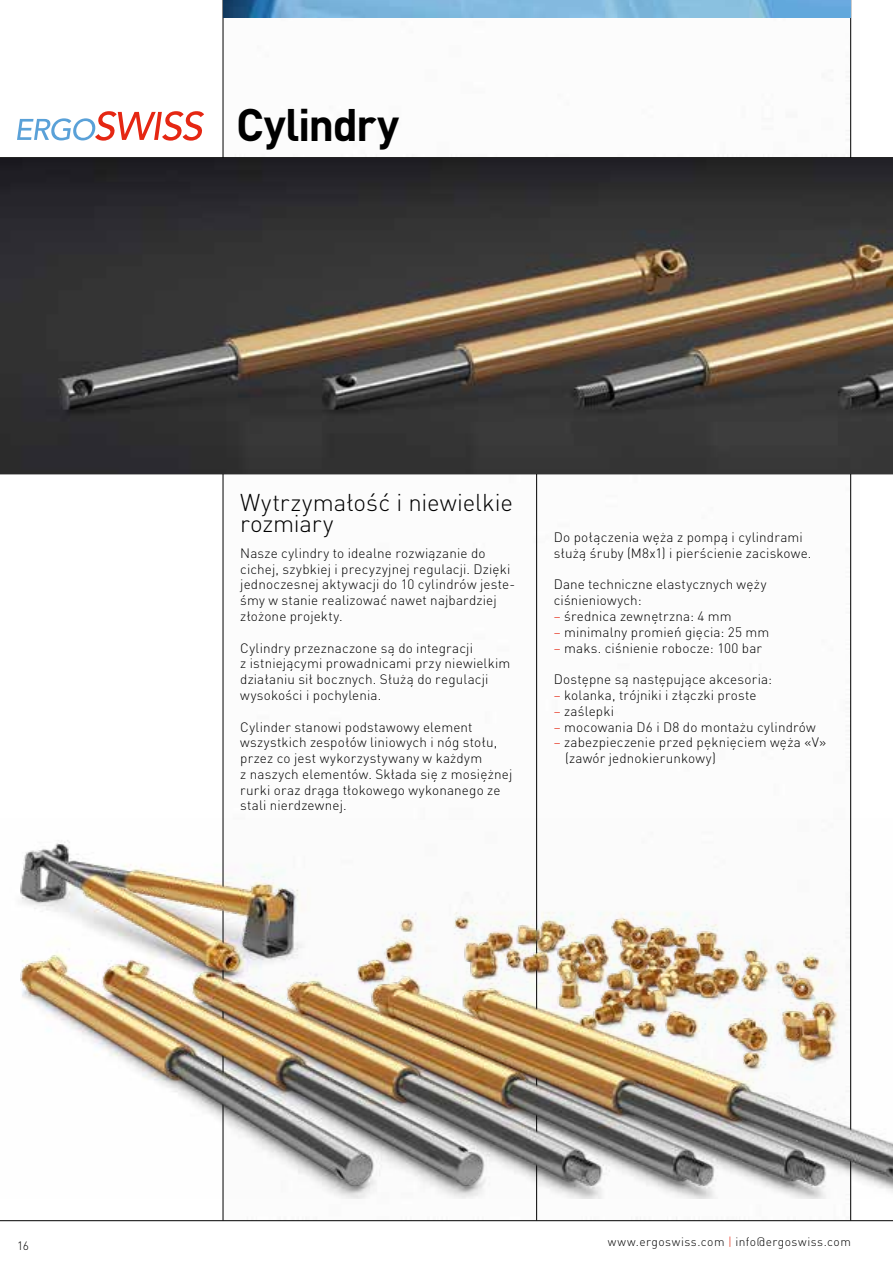
<style>
.page{position:relative;width:893px;height:1263px;background:#fff}
.page>*{position:absolute;margin:0;border:0;box-sizing:border-box;transform-origin:0 0}
.t1{font:700 45px "DIN Pro";letter-spacing:-.035em;color:#000}
.t2{font:300 24px/21px "DIN Pro";color:#000}
.t3{font:300 13.5px/15.8px "DIN Pro";letter-spacing:.01em;color:#000}
.t4{font:300 12px "DIN Pro";letter-spacing:.035em;color:#000}
.s1{color:#e52713}
</style>
<div class="page">
<img style="left:224px;top:17px;width:626px;height:123px">
<hr style="left:536px;top:474px;width:1px;height:746px;background:#000">
<hr style="left:850px;top:0;width:1px;height:1220px;background:#000">
<hr style="left:0;top:1220px;width:893px;height:1px;background:#000">
<hr style="left:223px;top:0;width:1px;height:1220px;background:#000">
<hr style="left:0;top:157px;width:893px;height:1px;background:#000">
<hr style="left:0;top:474px;width:893px;height:1px;background:#000">
<img style="left:223px;top:0;width:627px;height:17px">
<svg style="left:17px;top:111px;width:187px;height:30px"></svg>
<img style="left:0;top:158px;width:893px;height:316px">
<img style="left:20px;top:818px;width:873px;height:381px">
<h1 class="t1" style="left:236px;top:87px;width:165px">Cylindry</h1>
<h2 class="t2" style="left:240px;top:489px;width:274px">Wytrzymałość i niewielkie rozmiary</h2>
<p class="t3" style="left:240px;top:544px;width:276px">Nasze cylindry to idealne rozwiązanie do cichej, szybkiej i precyzyjnej regulacji. Dzięki jednoczesnej aktywacji do 10 cylindrów jeste&shy;śmy w stanie realizować nawet najbardziej złożone projekty.</p>
<p class="t3" style="left:240px;top:639px;width:272px">Cylindry przeznaczone są do integracji<br>z istniejącymi prowadnicami przy niewielkim działaniu sił bocznych. Służą do regulacji wysokości i pochylenia.</p>
<p class="t3" style="left:240px;top:718px;width:274px">Cylinder stanowi podstawowy element wszystkich zespołów liniowych i nóg stołu, przez co jest wykorzystywany w każdym<br>z naszych elementów. Składa się z mosiężnej rurki oraz drąga tłokowego wykonanego ze stali nierdzewnej.</p>
<p class="t3" style="left:554px;top:528px;width:259px">Do połączenia węża z pompą i cylindrami służą śruby (M8x1) i pierścienie zaciskowe.</p>
<p class="t3" style="left:554px;top:575px;width:214px">Dane techniczne elastycznych węży ciśnieniowych:</p>
<p class="t3" style="left:554px;top:607px;width:179px"><span class="s1">–</span> średnica zewnętrzna: 4 mm</p>
<p class="t3" style="left:554px;top:623px;width:217px"><span class="s1">–</span> minimalny promień gięcia: 25 mm</p>
<p class="t3" style="left:554px;top:639px;width:210px"><span class="s1">–</span> maks. ciśnienie robocze: 100 bar</p>
<p class="t3" style="left:554px;top:670px;width:220px">Dostępne są następujące akcesoria:</p>
<p class="t3" style="left:554px;top:686px;width:204px"><span class="s1">–</span> kolanka, trójniki i złączki proste</p>
<p class="t3" style="left:554px;top:702px;width:62px"><span class="s1">–</span> zaślepki</p>
<p class="t3" style="left:554px;top:718px;width:264px"><span class="s1">–</span> mocowania D6 i D8 do montażu cylindrów</p>
<p class="t3" style="left:565px;top:733px;width:263px;text-indent:-11px"><span class="s1">–</span> zabezpieczenie przed pęknięciem węża «V» (zawór jednokierunkowy)</p>
<p class="t4" style="left:17px;top:1236px;width:13px">16</p>
<p class="t4" style="left:608px;top:1232px;width:245px">www.ergoswiss.com <span class="s1">|</span> info@ergoswiss.com</p>
</div>
